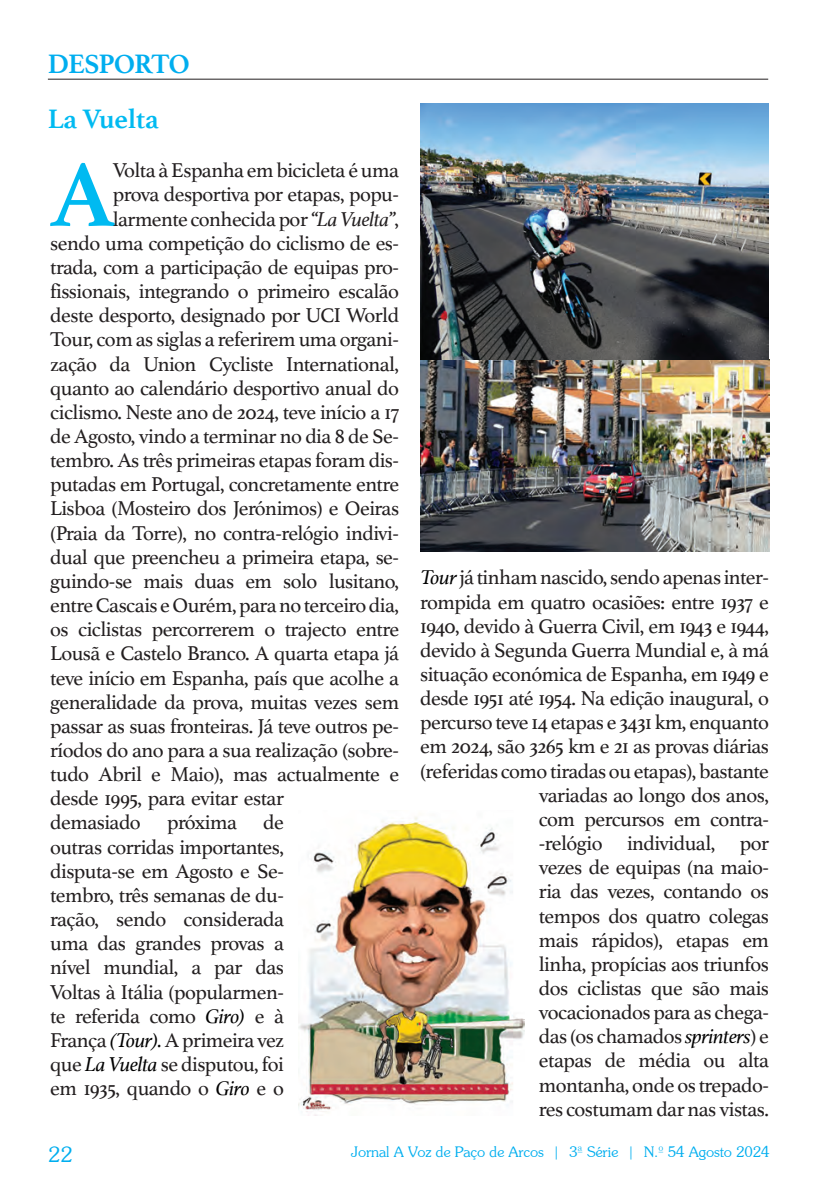
<style>
.page{position:relative;width:819px;height:1191px;background:#fff}
.page>*{position:absolute;margin:0;border:0;box-sizing:border-box;transform-origin:0 0}
.t1{font:700 94.67px "Athelas";color:#00baf1}
.t2{font:700 28px "Athelas";letter-spacing:-.03em;color:#00aeef}
.t3{font:700 28px "Athelas";letter-spacing:-.01em;color:#00baf1}
.t4{font:22.75px "Souvenir";color:#00aeef}
.t5{font:21px/24.2px "Athelas";letter-spacing:-.025em;color:#231f20;text-align:right}
.t6{font:15.75px "Souvenir";color:#00aeef}
.s1{font-style:italic}
.s2{font-style:italic;color:#000}
</style>
<div class="page">
<hr style="left:48px;top:79px;width:720px;height:1px;background:#231f20">
<img style="left:299px;top:817px;width:225px;height:299px">
<img style="left:420px;top:104px;width:348px;height:447px">
<h2 class="t2" style="left:48px;top:41px;width:143px">DESPORTO</h2>
<h2 class="t3" style="left:48px;top:96px;width:112px">La Vuelta</h2>
<h1 class="t1" style="left:50px;top:118px;width:67px">A</h1>
<p class="t5" style="left:113px;top:158px;width:288px">Volta à Espanha em bicicleta é uma</p>
<p class="t5" style="left:113px;top:182px;width:288px">prova desportiva por etapas, popu-</p>
<p class="t5" style="left:113px;top:206px;width:288px">larmente conhecida por <span class="s1">“La Vuelta”</span>,</p>
<p class="t5" style="left:50px;top:230px;width:350px">sendo uma competição do ciclismo de es-</p>
<p class="t5" style="left:50px;top:254px;width:350px">trada, com a participação de equipas pro-</p>
<p class="t5" style="left:50px;top:278px;width:350px">fissionais, integrando o primeiro escalão</p>
<p class="t5" style="left:50px;top:303px;width:350px">deste desporto, designado por UCI World</p>
<p class="t5" style="left:50px;top:327px;width:350px">Tour, com as siglas a referirem uma organi-</p>
<p class="t5" style="left:50px;top:351px;width:350px">zação da Union Cycliste International,</p>
<p class="t5" style="left:50px;top:375px;width:350px">quanto ao calendário desportivo anual do</p>
<p class="t5" style="left:50px;top:399px;width:350px">ciclismo. Neste ano de 2024, teve início a 17</p>
<p class="t5" style="left:50px;top:423px;width:350px">de Agosto, vindo a terminar no dia 8 de Se-</p>
<p class="t5" style="left:50px;top:447px;width:350px">tembro. As três primeiras etapas foram dis-</p>
<p class="t5" style="left:50px;top:472px;width:350px">putadas em Portugal, concretamente entre</p>
<p class="t5" style="left:50px;top:496px;width:350px">Lisboa (Mosteiro dos Jerónimos) e Oeiras</p>
<p class="t5" style="left:50px;top:520px;width:350px">(Praia da Torre), no contra-relógio indivi-</p>
<p class="t5" style="left:50px;top:544px;width:350px">dual que preencheu a primeira etapa, se-</p>
<p class="t5" style="left:50px;top:568px;width:350px">guindo-se mais duas em solo lusitano,</p>
<p class="t5" style="left:50px;top:592px;width:350px">entre Cascais e Ourém, para no terceiro dia,</p>
<p class="t5" style="left:50px;top:617px;width:350px">os ciclistas percorrerem o trajecto entre</p>
<p class="t5" style="left:50px;top:641px;width:350px">Lousã e Castelo Branco. A quarta etapa já</p>
<p class="t5" style="left:50px;top:665px;width:350px">teve início em Espanha, país que acolhe a</p>
<p class="t5" style="left:50px;top:689px;width:350px">generalidade da prova, muitas vezes sem</p>
<p class="t5" style="left:50px;top:713px;width:350px">passar as suas fronteiras. Já teve outros pe-</p>
<p class="t5" style="left:50px;top:737px;width:350px">ríodos do ano para a sua realização (sobre-</p>
<p class="t5" style="left:50px;top:761px;width:350px">tudo Abril e Maio), mas actualmente e</p>
<p class="t5" style="left:50px;top:786px;width:235px">desde 1995, para evitar estar</p>
<p class="t5" style="left:50px;top:810px;width:235px">demasiado próxima de</p>
<p class="t5" style="left:50px;top:834px;width:235px">outras corridas importantes,</p>
<p class="t5" style="left:50px;top:858px;width:235px">disputa-se em Agosto e Se-</p>
<p class="t5" style="left:50px;top:882px;width:235px">tembro, três semanas de du-</p>
<p class="t5" style="left:50px;top:906px;width:235px">ração, sendo considerada</p>
<p class="t5" style="left:50px;top:930px;width:235px">uma das grandes provas a</p>
<p class="t5" style="left:50px;top:955px;width:235px">nível mundial, a par das</p>
<p class="t5" style="left:50px;top:979px;width:235px">Voltas à Itália (popularmen-</p>
<p class="t5" style="left:50px;top:1003px;width:235px">te referida como <span class="s2">Giro)</span> e à</p>
<p class="t5" style="left:50px;top:1027px;width:235px">França <span class="s2">(Tour).</span> A primeira vez</p>
<p class="t5" style="left:50px;top:1051px;width:235px">que <span class="s2">La Vuelta</span> se disputou, foi</p>
<p class="t5" style="left:50px;top:1075px;width:235px">em 1935, quando o <span class="s2">Giro</span> e o</p>
<p class="t5" style="left:420px;top:565px;width:350px"><span class="s2">Tour</span>já tinham nascido, sendo apenas inter&shy;rompida em quatro ocasiões: entre 1937 e<br>1940, devido à Guerra Civil, em 1943 e 1944, devido à Segunda Guerra Mundial e, à má situação económica de Espanha, em 1949 e desde 1951 até 1954. Na edição inaugural, o percurso teve 14 etapas e 3431 km, enquanto em 2024, são 3265 km e 21 as provas diárias (referidas como tiradas ou etapas), bastante variadas ao longo dos anos,<br>com percursos em contra-<br>-relógio individual, por<br>vezes de equipas (na maio-<br>ria das vezes, contando os<br>tempos dos quatro colegas<br>mais rápidos), etapas em<br>linha, propícias aos triunfos<br>dos ciclistas que são mais<br>vocacionados para as chega-<br>das (os chamados <span class="s2">sprinters</span>) e<br>etapas de média ou alta<br>montanha, onde os trepado-<br>res costumam dar nas vistas.</p>
<p class="t4" style="left:48px;top:1142px;width:26px">22</p>
<p class="t6" style="left:351px;top:1143px;width:420px">Jornal A Voz de Paço de Arcos | 3ª Série | N.º 54 Agosto 2024</p>
</div>
